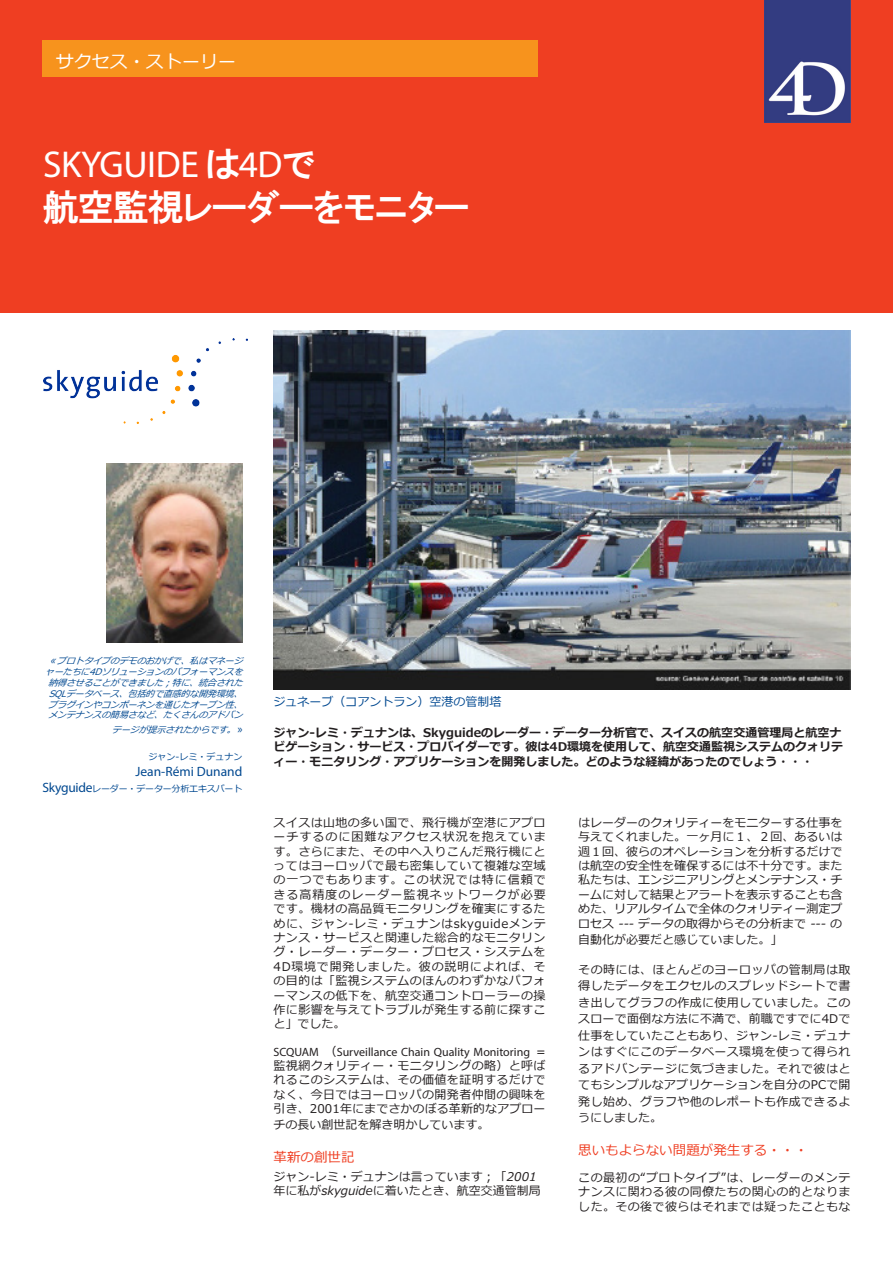
<style>
.page{position:relative;width:893px;height:1263px;background:#fff}
.page>*{position:absolute;margin:0;border:0;box-sizing:border-box;transform-origin:0 0}
.t1{font:37.5px "Myriad Pro";letter-spacing:-.01em;color:#fff}
.t2{font:36px "HGP Gothic E";letter-spacing:-.03em;color:#fff}
.t3{font:18px "Meiryo";color:#fff}
.titre_rouge{font:13.5px "Meiryo";color:#ef3e22}
.t4{font:13.5px "Myriad Pro";color:#014890}
.titre_rouge-2{font:12px/14.4px "Meiryo";letter-spacing:.03em;color:#231f20;text-align:justify}
.t5{font:italic 12px/14.4px "Meiryo";color:#231f20}
.texte_courant{font:12px/16.5px "Meiryo";letter-spacing:.02em;color:#231f20;text-align:justify}
.t6{font:700 12px/14.4px "Meiryo";color:#231f20}
.t7{font:12px "Meiryo";color:#014890}
.titre_rouge-3{font:12px "Meiryo";color:#231f20}
.t8{font:italic 9px/10.8px "Meiryo";color:#014890;text-align:center}
.t9{font:9px "Meiryo";letter-spacing:-.02em;color:#014890}
.t10{font:9px "Meiryo";color:#014890}
.s1{font-family:"HGP Gothic E";font-size:36px}
.s2{font-family:"Myriad Pro";font-size:12px}
.s3{font-family:"Myriad Pro";font-style:normal;font-size:12px}
.s4{font-family:"Myriad Pro";font-size:13.5px}
.s5{font-family:"Myriad Pro"}
</style>
<div class="page">
<div style="left:0;top:0;width:893px;height:313px;background:#ef3e22"></div>
<img style="left:274px;top:331px;width:576px;height:359px">
<div style="left:42px;top:40px;width:495px;height:36px;background:#f7931d"></div>
<img style="left:765px;top:0;width:85px;height:122px">
<img style="left:106px;top:464px;width:136px;height:178px">
<img style="left:44px;top:338px;width:204px;height:85px">
<p class="t3" style="left:56px;top:49px;width:181px">サクセス・ストーリー</p>
<p class="t1" style="left:43px;top:141px;width:273px">SKYGUIDE <span class="s1">は</span>4D<span class="s1">で</span></p>
<p class="t2" style="left:43px;top:189px;width:428px">航空監視レーダーをモニター</p>
<p class="t8" style="left:45px;top:656px;width:204px"><span class="s2">«</span>プロトタイプのデモのおかげで、私はマネージャーたちに4Dソリューションのパフォーマンスを納得させることができました；特に、統合された<br>SQLデータベース、包括的で直感的な開発環境、プラグインやコンポーネンを通じたオープン性、メンテナンスの簡易さなど、たくさんのアドバン</p>
<p class="t8" style="left:112px;top:725px;width:132px">テージが提示されたからです。 <span class="s3">»</span></p>
<p class="t10" style="left:148px;top:750px;width:95px">ジャン-レミ・デュナン</p>
<p class="t4" style="left:136px;top:763px;width:108px">Jean-Rémi Dunand</p>
<p class="t9" style="left:43px;top:783px;width:201px"><span class="s4">Skyguide</span>レーダー・データー分析エキスパート</p>
<p class="t7" style="left:274px;top:694px;width:229px">ジュネーブ（コアントラン）空港の管制塔</p>
<p class="t6" style="left:274px;top:726px;width:571px">ジャン-レミ・デュナンは、Skyguideのレーダー・データー分析官で、スイスの航空交通管理局と航空ナビゲーション・サービス・プロバイダーです。彼は4D環境を使用して、航空交通監視システムのクォリティー・モニタリング・アプリケーションを開発しました。どのような経緯があったのでしょう・・・</p>
<p class="titre_rouge-2" style="left:274px;top:816px;width:274px">スイスは山地の多い国で、飛行機が空港にアプローチするのに困難なアクセス状況を抱えています。さらにまた、その中へ入りこんだ飛行機にとってはヨーロッパで最も密集していて複雑な空域の一つでもあります。この状況では特に信頼できる高精度のレーダー監視ネットワークが必要です。機材の高品質モニタリングを確実にするために、ジャン-レミ・デュナンはskyguideメンテナンス・サービスと関連した総合的なモニタリング・レーダー・データー・プロセス・システムを4D環境で開発しました。彼の説明によれば、その目的は「監視システムのほんのわずかなパフォーマンスの低下を、航空交通コントローラーの操作に影響を与えてトラブルが発生する前に探すこと」でした。</p>
<p class="titre_rouge-2" style="left:274px;top:1044px;width:274px"><span class="s5">SCQUAM</span> （<span class="s5">Surveillance Chain Quality Monitoring</span> =監視網クォリティー・モニタリングの略）と呼ばれるこのシステムは、その価値を証明するだけでなく、今日ではヨーロッパの開発者仲間の興味を引き、2001年にまでさかのぼる革新的なアプロー</p>
<p class="titre_rouge-3" style="left:274px;top:1116px;width:217px">チの長い創世記を解き明かしています。</p>
<p class="titre_rouge" style="left:274px;top:1147px;width:82px">革新の創世記</p>
<p class="t5" style="left:274px;top:1170px;width:269px">ジャン-レミ・デュナンは言っています；「2001年に私がskyguideに着いたとき、航空交通管制局</p>
<p class="t5" style="left:578px;top:816px;width:266px;text-align:justify">はレーダーのクォリティーをモニターする仕事を与えてくれました。一ヶ月に１、２回、あるいは週１回、彼らのオペレーションを分析するだけでは航空の安全性を確保するには不十分です。また私たちは、エンジニアリングとメンテナンス・チームに対して結果とアラートを表示することも含めた、リアルタイムで全体のクォリティー測定プロセス --- データの取得からその分析まで --- の</p>
<p class="t5" style="left:578px;top:933px;width:206px">自動化が必要だと感じていました。」</p>
<p class="texte_courant" style="left:578px;top:962px;width:274px">その時には、ほとんどのヨーロッパの管制局は取得したデータをエクセルのスプレッドシートで書き出してグラフの作成に使用していました。このスローで面倒な方法に不満で、前職ですでに4Dで仕事をしていたこともあり、ジャン-レミ・デュナンはすぐにこのデータベース環境を使って得られるアドバンテージに気づきました。それで彼はとてもシンプルなアプリケーションを自分のPCで開発し始め、グラフや他のレポートも作成できるようにしました。</p>
<p class="titre_rouge" style="left:578px;top:1140px;width:231px">思いもよらない問題が発生する・・・</p>
<p class="titre_rouge-2" style="left:578px;top:1171px;width:274px">この最初の“プロトタイプ”は、レーダーのメンテナンスに関わる彼の同僚たちの関心の的となりました。その後で彼らはそれまでは疑ったこともな</p>
</div>
